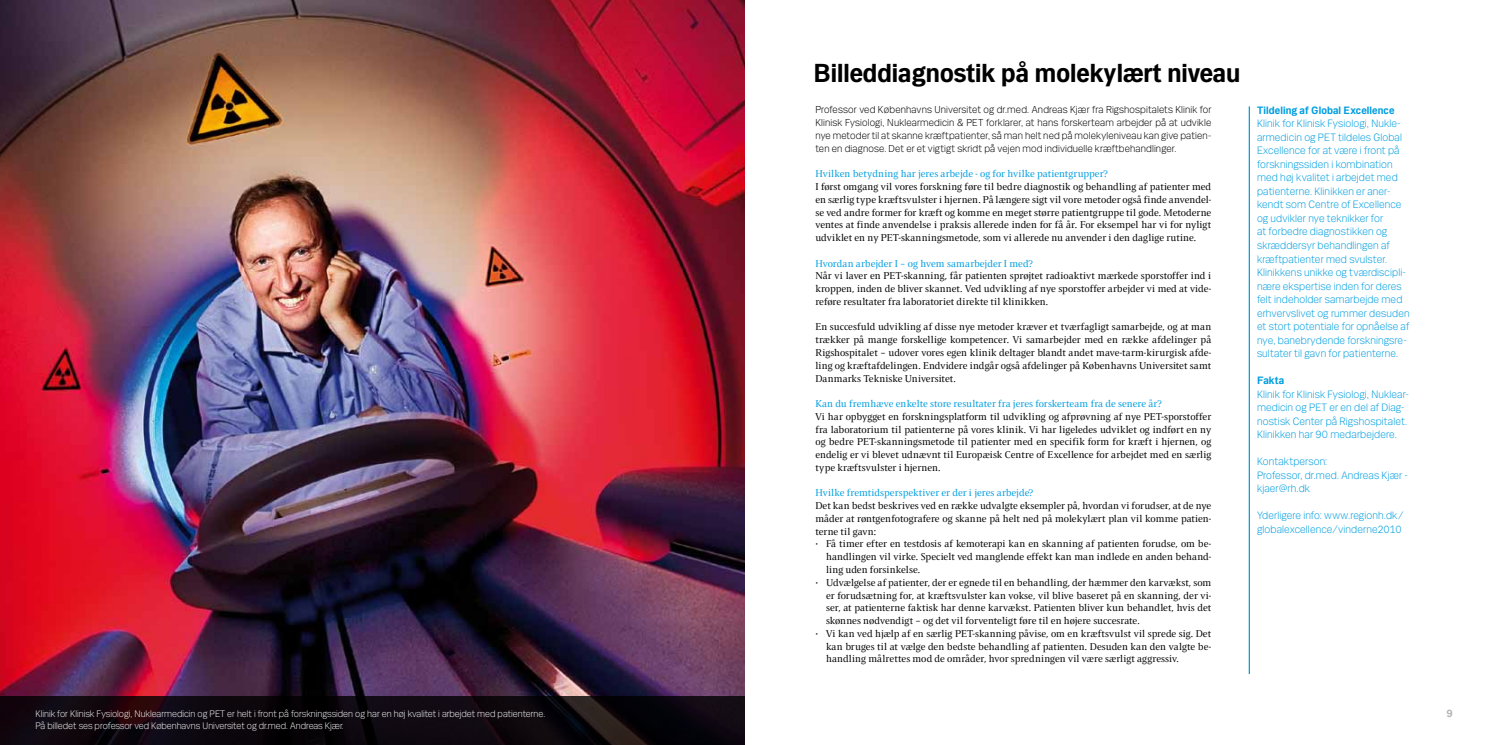
<style>
.page{position:relative;width:1489px;height:745px;background:#fff}
.page>*{position:absolute;margin:0;border:0;box-sizing:border-box;transform-origin:0 0}
.t1{font:700 27.5px "Mari";color:#000}
.t2{font:300 11.25px/13.5px "Mari";letter-spacing:.01em;color:#009ee0}
.t3{font:700 11.25px "Mari";letter-spacing:.01em;color:#009ee0}
.t4{font:700 11.25px "Mari";color:#b1b3b4}
.t5{font:10.62px/12.8px "Press Serif Pro";letter-spacing:.005em;color:#000;text-align:justify}
.t6{font:300 10.62px/12.8px "Mari";letter-spacing:.015em;color:#000;text-align:justify}
.t7{font:10.62px "Press Serif Pro";letter-spacing:.005em;color:#009ee0}
.t8{font:300 10px/12px "Mari";color:#eceded}
</style>
<div class="page">
<img style="left:0;top:0;width:744px;height:695px">
<hr style="left:1248px;top:106px;width:1px;height:567px;background:#009ee0">
<svg style="left:0;top:695px;width:744px;height:49px;background:#0f080f"></svg>
<h1 class="t1" style="left:813px;top:57px;width:428px">Billeddiagnostik på molekylært niveau</h1>
<p class="t6" style="left:815px;top:103px;width:397px">Professor ved Københavns Universitet og dr.med. Andreas Kjær fra Rigshospitalets Klinik for Klinisk Fysiologi, Nuklearmedicin &amp; PET forklarer, at hans forskerteam arbejder på at udvikle nye metoder til at skanne kræftpatienter, så man helt ned på molekyleniveau kan give patien&shy;ten en diagnose. Det er et vigtigt skridt på vejen mod individuelle kræftbehandlinger.</p>
<p class="t7" style="left:815px;top:168px;width:294px">Hvilken betydning har jeres arbejde - og for hvilke patientgrupper?</p>
<p class="t5" style="left:815px;top:180px;width:397px">I først omgang vil vores forskning føre til bedre diagnostik og behandling af patienter med en særlig type kræftsvulster i hjernen. På længere sigt vil vore metoder også finde anvendel&shy;se ved andre former for kræft og komme en meget større patientgruppe til gode. Metoderne ventes at finde anvendelse i praksis allerede inden for få år. For eksempel har vi for nyligt udviklet en ny PET-skanningsmetode, som vi allerede nu anvender i den daglige rutine.</p>
<p class="t7" style="left:815px;top:257px;width:219px">Hvordan arbejder I – og hvem samarbejder I med?</p>
<p class="t5" style="left:815px;top:269px;width:397px">Når vi laver en PET-skanning, får patienten sprøjtet radioaktivt mærkede sporstoffer ind i kroppen, inden de bliver skannet. Ved udvikling af nye sporstoffer arbejder vi med at vide&shy;reføre resultater fra laboratoriet direkte til klinikken.</p>
<p class="t5" style="left:815px;top:320px;width:397px">En succesfuld udvikling af disse nye metoder kræver et tværfagligt samarbejde, og at man trækker på mange forskellige kompetencer. Vi samarbejder med en række afdelinger på Rigshospitalet – udover vores egen klinik deltager blandt andet mave-tarm-kirurgisk afde&shy;ling og kræftafdelingen. Endvidere indgår også afdelinger på Københavns Universitet samt Danmarks Tekniske Universitet.</p>
<p class="t7" style="left:815px;top:397px;width:348px">Kan du fremhæve enkelte store resultater fra jeres forskerteam fra de senere år?</p>
<p class="t5" style="left:815px;top:410px;width:397px">Vi har opbygget en forskningsplatform til udvikling og afprøvning af nye PET-sporstoffer fra laboratorium til patienterne på vores klinik. Vi har ligeledes udviklet og indført en ny og bedre PET-skanningsmetode til patienter med en specifik form for kræft i hjernen, og endelig er vi blevet udnævnt til Europæisk Centre of Excellence for arbejdet med en særlig type kræftsvulster i hjernen.</p>
<p class="t7" style="left:815px;top:487px;width:219px">Hvilke fremtidsperspektiver er der i jeres arbejde?</p>
<p class="t5" style="left:815px;top:499px;width:397px">Det kan bedst beskrives ved en række udvalgte eksempler på, hvordan vi forudser, at de nye måder at røntgenfotografere og skanne på helt ned på molekylært plan vil komme patien&shy;terne til gavn:</p>
<p class="t5" style="left:826px;top:537px;width:387px;text-align:left">Få timer efter en testdosis af kemoterapi kan en skanning af patienten forudse, om be&shy;handlingen vil virke. Specielt ved manglende effekt kan man indlede en anden behand&shy;ling uden forsinkelse.<br>Udvælgelse af patienter, der er egnede til en behandling, der hæmmer den karvækst, som er forudsætning for, at kræftsvulster kan vokse, vil blive baseret på en skanning, der vi&shy;ser, at patienterne faktisk har denne karvækst. Patienten bliver kun behandlet, hvis det skønnes nødvendigt – og det vil forventeligt føre til en højere succesrate.<br>Vi kan ved hjælp af en særlig PET-skanning påvise, om en kræftsvulst vil sprede sig. Det kan bruges til at vælge den bedste behandling af patienten. Desuden kan den valgte be&shy;handling målrettes mod de områder, hvor spredningen vil være særligt aggressiv.</p>
<p class="t3" style="left:1256px;top:103px;width:139px">Tildeling af Global Excellence</p>
<p class="t2" style="left:1256px;top:116px;width:154px">Klinik for Klinisk Fysiologi, Nukle&shy;armedicin og PET tildeles Global<br>Excellence for at være i front på forskningssiden i kombination med høj kvalitet i arbejdet med patienterne. Klinikken er aner&shy;kendt som Centre of Excellence og udvikler nye teknikker for<br>at forbedre diagnostikken og skræddersyr behandlingen af kræftpatienter med svulster.<br>Klinikkens unikke og tværdiscipli&shy;nære ekspertise inden for deres felt indeholder samarbejde med erhvervslivet og rummer desuden et stort potentiale for opnåelse af nye, banebrydende forskningsre&shy;sultater til gavn for patienterne.</p>
<p class="t3" style="left:1256px;top:373px;width:29px">Fakta</p>
<p class="t2" style="left:1256px;top:386px;width:153px">Klinik for Klinisk Fysiologi, Nuklear&shy;medicin og PET er en del af Diag&shy;nostisk Center på Rigshospitalet.<br>Klinikken har 90 medarbejdere.</p>
<p class="t2" style="left:1256px;top:454px;width:152px">Kontaktperson:<br>Professor, dr.med. Andreas Kjær - kjaer@rh.dk</p>
<p class="t2" style="left:1256px;top:508px;width:148px">Yderligere info: www.regionh.dk/ globalexcellence/vinderne2010</p>
<p class="t8" style="left:35px;top:706px;width:511px">Klinik for Klinisk Fysiologi, Nuklearmedicin og PET er helt i front på forskningssiden og har en høj kvalitet i arbejdet med patienterne.<br>På billedet ses professor ved Københavns Universitet og dr.med. Andreas Kjær.</p>
<p class="t4" style="left:35px;top:706px;width:8px">8</p>
<p class="t4" style="left:1446px;top:706px;width:8px">9</p>
</div>
